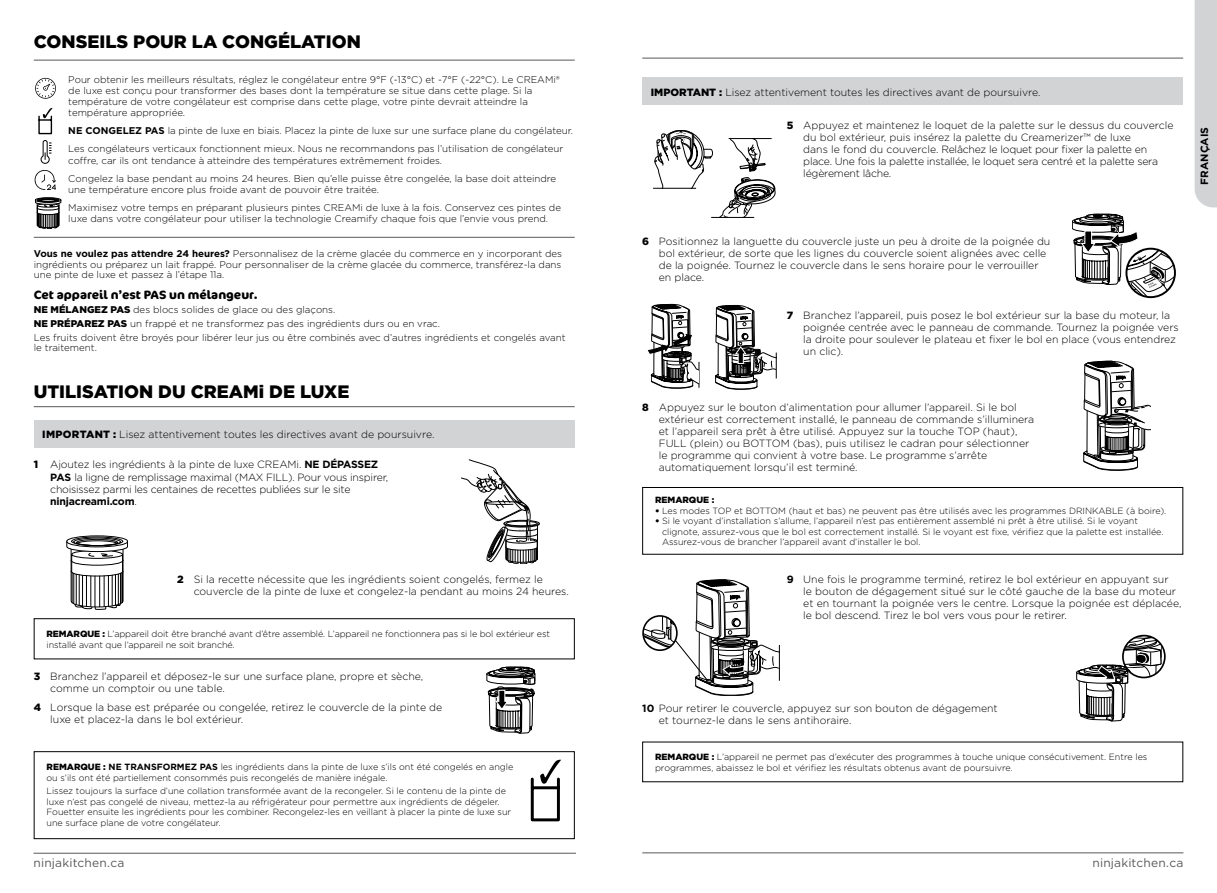
<style>
.page{position:relative;width:1217px;height:893px;background:#fff}
.page>*{position:absolute;margin:0;border:0;box-sizing:border-box;transform-origin:0 0}
.t1{font:900 18px "Gotham";color:#000}
.t2{font:700 12px "Cocon Pro";color:#000}
.t3{font:12px "Gotham";letter-spacing:.015em;color:#58595b}
.t4{font:300 10.5px/12px "Gotham";color:#000}
.t5{font:300 10.5px/12px "Gotham";letter-spacing:-.02em;color:#000}
.t6{font:700 10.5px "Gotham";color:#000}
.t7{font:300 9.75px/11.2px "Gotham";color:#000}
.t8{font:300 9px/10.5px "Gotham";color:#000}
.t9{font:900 9px "Gotham";color:#000}
.s1{font-weight:700}
.s2{font-weight:900}
</style>
<div class="page">
<hr style="left:33px;top:853px;width:543px;height:1px;background:#58595b">
<hr style="left:642px;top:852px;width:541px;height:1px;background:#58595b">
<hr style="left:34px;top:60px;width:540px;height:1px;background:#58595b">
<div style="left:34px;top:420px;width:540px;height:27px;background:#d1d3d4"></div>
<div style="left:34px;top:618px;width:540px;height:41px;border:1px solid #000"></div>
<div style="left:34px;top:751px;width:540px;height:88px;border:1px solid #000"></div>
<svg style="left:530px;top:760px;width:31px;height:62px"></svg>
<hr style="left:34px;top:406px;width:540px;height:1px;background:#58595b">
<hr style="left:34px;top:237px;width:540px;height:1px;background:#58595b">
<div style="left:642px;top:487px;width:540px;height:68px;border:1px solid #000"></div>
<div style="left:642px;top:78px;width:540px;height:27px;background:#d1d3d4"></div>
<hr style="left:642px;top:58px;width:540px;height:1px;background:#58595b">
<div style="left:1194px;top:0;width:22px;height:208px;background:#d1d3d4"></div>
<svg style="left:34px;top:170px;width:22px;height:20px"></svg>
<svg style="left:35px;top:78px;width:21px;height:21px"></svg>
<svg style="left:38px;top:108px;width:15px;height:56px"></svg>
<svg style="left:35px;top:198px;width:26px;height:31px"></svg>
<svg style="left:461px;top:460px;width:78px;height:104px"></svg>
<svg style="left:66px;top:536px;width:62px;height:74px"></svg>
<svg style="left:486px;top:667px;width:49px;height:66px"></svg>
<svg style="left:654px;top:130px;width:58px;height:58px"></svg>
<svg style="left:719px;top:138px;width:56px;height:79px"></svg>
<hr style="left:653px;top:188px;width:43px;height:1px;background:#000">
<hr style="left:728px;top:138px;width:43px;height:1px;background:#000">
<hr style="left:711px;top:217px;width:43px;height:1px;background:#000">
<svg style="left:1072px;top:214px;width:102px;height:83px"></svg>
<svg style="left:715px;top:305px;width:61px;height:84px"></svg>
<svg style="left:647px;top:304px;width:52px;height:84px"></svg>
<svg style="left:1083px;top:361px;width:66px;height:109px"></svg>
<div style="left:642px;top:615px;width:35px;height:36px;border:2px solid #000;border-radius:50%"></div>
<svg style="left:643px;top:579px;width:135px;height:117px"></svg>
<hr style="left:778px;top:645px;width:1px;height:36px;background:#000">
<div style="left:1121px;top:635px;width:44px;height:43px;border:2px solid #000;border-radius:50%"></div>
<svg style="left:1076px;top:636px;width:85px;height:85px"></svg>
<h1 class="t1" style="left:34px;top:29px;width:328px">CONSEILS POUR LA CONGÉLATION</h1>
<p class="t7" style="left:68px;top:73px;width:493px">Pour obtenir les meilleurs résultats, réglez le congélateur entre 9°F (-13°C) et -7°F (-22°C). Le CREAMi® de luxe est conçu pour transformer des bases dont la température se situe dans cette plage. Si la température de votre congélateur est comprise dans cette plage, votre pinte devrait atteindre la température appropriée.</p>
<p class="t7" style="left:68px;top:122px;width:506px;line-height:18px"><span class="s1">NE CONGELEZ PAS</span> la pinte de luxe en biais. Placez la pinte de luxe sur une surface plane du congélateur.<br>Les congélateurs verticaux fonctionnent mieux. Nous ne recommandons pas l’utilisation de congélateur</p>
<p class="t7" style="left:68px;top:151px;width:489px;line-height:18px">coffre, car ils ont tendance à atteindre des températures extrêmement froides.<br>Congelez la base pendant au moins 24 heures. Bien qu’elle puisse être congelée, la base doit atteindre</p>
<p class="t7" style="left:68px;top:180px;width:494px;line-height:18px">une température encore plus froide avant de pouvoir être traitée.<br>Maximisez votre temps en préparant plusieurs pintes CREAMi de luxe à la fois. Conservez ces pintes de</p>
<p class="t7" style="left:68px;top:213px;width:481px">luxe dans votre congélateur pour utiliser la technologie Creamify chaque fois que l’envie vous prend.</p>
<p class="t7" style="left:34px;top:248px;width:529px;line-height:10.5px;text-align:justify"><span class="s1">Vous ne voulez pas attendre 24 heures?</span> Personnalisez de la crème glacée du commerce en y incorporant des ingrédients ou préparez un lait frappé. Pour personnaliser de la crème glacée du commerce, transférez-la dans une pinte de luxe et passez à l’étape 11a.</p>
<p class="t2" style="left:34px;top:286px;width:224px">Cet appareil n’est PAS un mélangeur.</p>
<p class="t7" style="left:34px;top:302px;width:533px;line-height:14px"><span class="s2">NE MÉLANGEZ PAS</span> des blocs solides de glace ou des glaçons.<br><span class="s2">NE PRÉPAREZ PAS</span> un frappé et ne transformez pas des ingrédients durs ou en vrac.<br>Les fruits doivent être broyés pour libérer leur jus ou être combinés avec d’autres ingrédients et congelés avant</p>
<p class="t7" style="left:34px;top:342px;width:65px">le traitement.</p>
<h1 class="t1" style="left:34px;top:379px;width:317px">UTILISATION DU CREAMi DE LUXE</h1>
<p class="t4" style="left:42px;top:428px;width:393px"><span class="s2">IMPORTANT :</span> Lisez attentivement toutes les directives avant de poursuivre.</p>
<p class="t5" style="left:50px;top:457px;width:339px;line-height:13.5px;text-indent:-16px"><span class="s2">1</span> Ajoutez les ingrédients à la pinte de luxe CREAMi. <span class="s1">NE DÉPASSEZ<br>PAS</span> la ligne de remplissage maximal (MAX FILL). Pour vous inspirer,</p>
<p class="t5" style="left:50px;top:483px;width:302px">choisissez parmi les centaines de recettes publiées sur le site <span class="s1">ninjacreami.com</span>.</p>
<p class="t4" style="left:194px;top:573px;width:376px;text-indent:-16px"><span class="s2">2</span> Si la recette nécessite que les ingrédients soient congelés, fermez le couvercle de la pinte de luxe et congelez-la pendant au moins 24 heures.</p>
<p class="t8" style="left:46px;top:628px;width:505px"><span class="s2">REMARQUE :</span> L’appareil doit être branché avant d’être assemblé. L’appareil ne fonctionnera pas si le bol extérieur est installé avant que l’appareil ne soit branché.</p>
<p class="t4" style="left:50px;top:670px;width:374px;text-indent:-16px"><span class="s2">3</span> Branchez l’appareil et déposez-le sur une surface plane, propre et sèche, comme un comptoir ou une table.</p>
<p class="t4" style="left:50px;top:701px;width:393px;text-indent:-16px"><span class="s2">4</span> Lorsque la base est préparée ou congelée, retirez le couvercle de la pinte de luxe et placez-la dans le bol extérieur.</p>
<p class="t8" style="left:46px;top:761px;width:468px"><span class="s2">REMARQUE :</span> <span class="s1">NE TRANSFORMEZ PAS</span> les ingrédients dans la pinte de luxe s’ils ont été congelés en angle ou s’ils ont été partiellement consommés puis recongelés de manière inégale.</p>
<p class="t8" style="left:46px;top:786px;width:466px">Lissez toujours la surface d’une collation transformée avant de la recongeler. Si le contenu de la pinte de luxe n’est pas congelé de niveau, mettez-la au réfrigérateur pour permettre aux ingrédients de dégeler.<br>Fouetter ensuite les ingrédients pour les combiner. Recongelez-les en veillant à placer la pinte de luxe sur une surface plane de votre congélateur.</p>
<p class="t4" style="left:650px;top:86px;width:391px"><span class="s2">IMPORTANT :</span> Lisez attentivement toutes les directives avant de poursuivre.</p>
<p class="t5" style="left:803px;top:119px;width:371px;text-indent:-16px"><span class="s2">5</span> Appuyez et maintenez le loquet de la palette sur le dessus du couvercle du bol extérieur, puis insérez la palette du Creamerizer™ de luxe<br>dans le fond du couvercle. Relâchez le loquet pour fixer la palette en place. Une fois la palette installée, le loquet sera centré et la palette sera légèrement lâche.</p>
<p class="t4" style="left:658px;top:235px;width:393px;text-indent:-16px"><span class="s2">6</span> Positionnez la languette du couvercle juste un peu à droite de la poignée du bol extérieur, de sorte que les lignes du couvercle soient alignées avec celle de la poignée. Tournez le couvercle dans le sens horaire pour le verrouiller en place.</p>
<p class="t4" style="left:803px;top:309px;width:377px;text-indent:-16px"><span class="s2">7</span> Branchez l’appareil, puis posez le bol extérieur sur la base du moteur, la poignée centrée avec le panneau de commande. Tournez la poignée vers la droite pour soulever le plateau et fixer le bol en place (vous entendrez un clic).</p>
<p class="t4" style="left:658px;top:401px;width:377px;text-indent:-16px"><span class="s2">8</span> Appuyez sur le bouton d’alimentation pour allumer l’appareil. Si le bol extérieur est correctement installé, le panneau de commande s’illuminera et l’appareil sera prêt à être utilisé. Appuyez sur la touche TOP (haut), FULL (plein) ou BOTTOM (bas), puis utilisez le cadran pour sélectionner le programme qui convient à votre base. Le programme s’arrête automatiquement lorsqu’il est terminé.</p>
<p class="t9" style="left:655px;top:494px;width:61px">REMARQUE :</p>
<p class="t8" style="left:655px;top:505px;width:512px"><span class="s2">•</span> Les modes TOP et BOTTOM (haut et bas) ne peuvent pas être utilisés avec les programmes DRINKABLE (à boire).</p>
<p class="t8" style="left:662px;top:516px;width:503px;text-indent:-7px"><span class="s2">•</span> Si le voyant d’installation s’allume, l’appareil n’est pas entièrement assemblé ni prêt à être utilisé. Si le voyant clignote, assurez-vous que le bol est correctement installé. Si le voyant est fixe, vérifiez que la palette est installée.<br>Assurez-vous de brancher l’appareil avant d’installer le bol.</p>
<p class="t4" style="left:803px;top:572px;width:379px;text-indent:-16px"><span class="s1">9</span> Une fois le programme terminé, retirez le bol extérieur en appuyant sur<br>le bouton de dégagement situé sur le côté gauche de la base du moteur et en tournant la poignée vers le centre. Lorsque la poignée est déplacée, le bol descend. Tirez le bol vers vous pour le retirer.</p>
<p class="t4" style="left:658px;top:702px;width:340px;text-indent:-16px"><span class="s1">10</span> Pour retirer le couvercle, appuyez sur son bouton de dégagement et tournez-le dans le sens antihoraire.</p>
<p class="t8" style="left:655px;top:752px;width:494px"><span class="s2">REMARQUE :</span> L’appareil ne permet pas d’exécuter des programmes à touche unique consécutivement. Entre les programmes, abaissez le bol et vérifiez les résultats obtenus avant de poursuivre.</p>
<p class="t3" style="left:33px;top:855px;width:92px">ninjakitchen.ca</p>
<p class="t3" style="left:1092px;top:855px;width:92px">ninjakitchen.ca</p>
<p class="t6" style="left:1197px;top:185px;width:59px;rotate:-90deg">FRANÇAIS</p>
</div>
